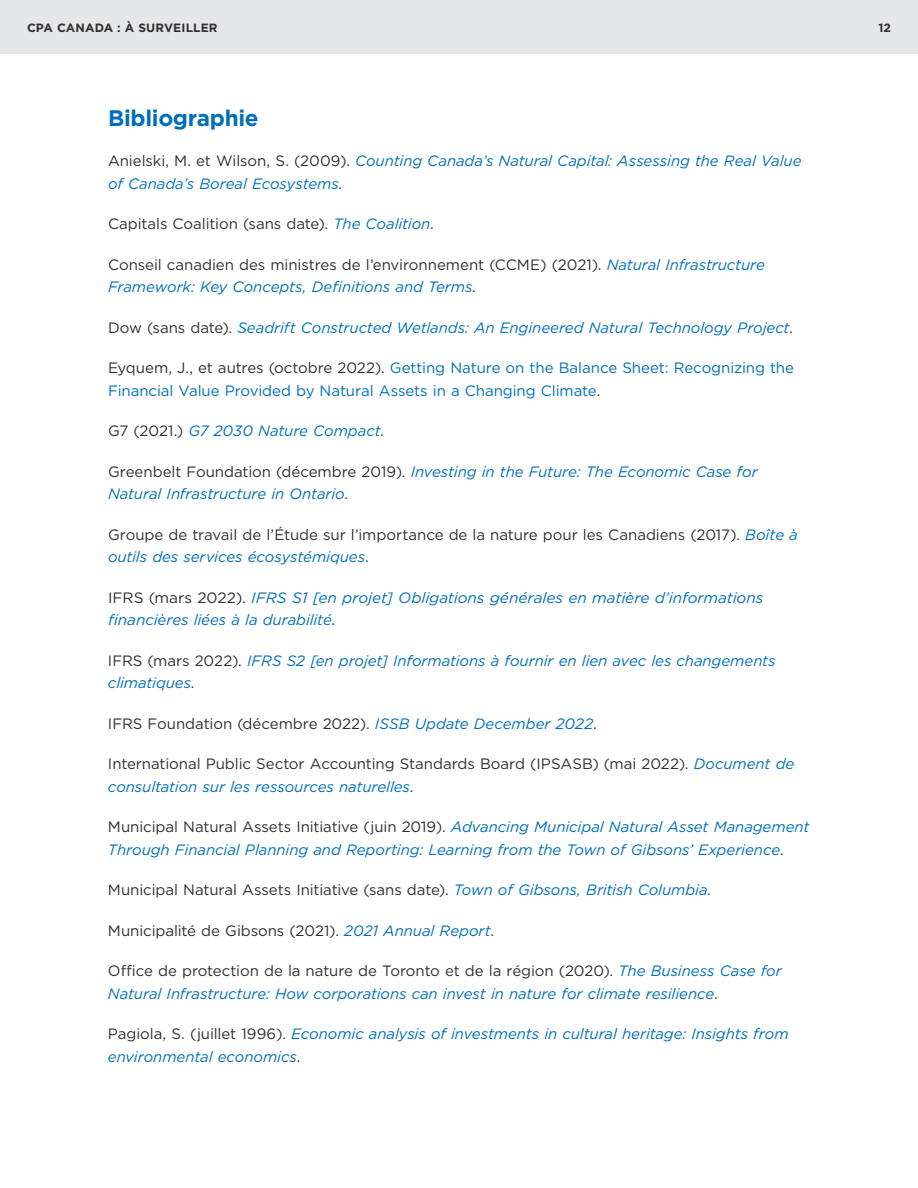
<style>
.page{position:relative;width:918px;height:1188px;background:#fff}
.page>*{position:absolute;margin:0;border:0;box-sizing:border-box;transform-origin:0 0}
.t1{font:700 22.5px "Gotham";letter-spacing:-.015em;color:#006fba}
.body{font:italic 15px/22.5px "Gotham";letter-spacing:-.005em;color:#006fba}
.body-2{font:15px/22.5px "Gotham";letter-spacing:-.005em;color:#312f30}
.body-3{font:15px/22.5px "Gotham";letter-spacing:-.005em;color:#006fba}
.t2{font:700 12px "Gotham";letter-spacing:.005em;color:#312f30}
.s1{font-style:normal;color:#312f30}
.s2{color:#312f30}
.s3{font-style:italic;color:#006fba}
</style>
<div class="page">
<div style="left:0;top:0;width:918px;height:54px;background:#e6e7e9"></div>
<p class="t2" style="left:27px;top:20px;width:192px">CPA CANADA : À SURVEILLER</p>
<p class="t2" style="left:878px;top:20px;width:14px">12</p>
<h4 class="t1" style="left:108px;top:103px;width:152px">Bibliographie</h4>
<p class="body" style="left:108px;top:150px;width:695px"><span class="s1">Anielski, M. et Wilson, S. (2009).</span> Counting Canada’s Natural Capital: Assessing the Real Value of Canada’s Boreal Ecosystems<span class="s2">.</span></p>
<p class="body-2" style="left:108px;top:213px;width:327px">Capitals Coalition (sans date). <span class="s3">The Coalition</span>.</p>
<p class="body" style="left:108px;top:253px;width:658px"><span class="s1">Conseil canadien des ministres de l’environnement (CCME) (2021).</span> Natural Infrastructure<br>Framework: Key Concepts, Definitions and Terms<span class="s1">.</span></p>
<p class="body" style="left:108px;top:316px;width:686px"><span class="s1">Dow (sans date).</span> Seadrift Constructed Wetlands: An Engineered Natural Technology Project<span class="s1">.</span></p>
<p class="body-3" style="left:108px;top:357px;width:688px"><span class="s2">Eyquem, J., et autres (octobre 2022).</span> Getting Nature on the Balance Sheet: Recognizing the<br>Financial Value Provided by Natural Assets in a Changing Climate<span class="s2">.</span></p>
<p class="body" style="left:108px;top:420px;width:277px"><span class="s1">G7 (2021.)</span> G7 2030 Nature Compact<span class="s1">.</span></p>
<p class="body" style="left:108px;top:460px;width:651px"><span class="s1">Greenbelt Foundation (décembre 2019).</span> Investing in the Future: The Economic Case for<br>Natural Infrastructure in Ontario<span class="s1">.</span></p>
<p class="body-2" style="left:108px;top:523px;width:691px">Groupe de travail de l’Étude sur l’importance de la nature pour les Canadiens (2017). <span class="s3">Boîte à outils des services écosystémiques</span>.</p>
<p class="body" style="left:108px;top:586px;width:657px"><span class="s1">IFRS (mars 2022).</span> IFRS S1 [en projet] Obligations générales en matière d’informations financières liées à la durabilité<span class="s1">.</span></p>
<p class="body" style="left:108px;top:649px;width:669px"><span class="s1">IFRS (mars 2022).</span> IFRS S2 [en projet] Informations à fournir en lien avec les changements climatiques<span class="s1">.</span></p>
<p class="body-2" style="left:108px;top:712px;width:490px">IFRS Foundation (décembre 2022). <span class="s3">ISSB Update December 2022</span>.</p>
<p class="body-2" style="left:108px;top:753px;width:688px">International Public Sector Accounting Standards Board (IPSASB) (mai 2022). <span class="s3">Document de consultation sur les ressources naturelles</span>.</p>
<p class="body" style="left:108px;top:816px;width:703px"><span class="s1">Municipal Natural Assets Initiative (juin 2019).</span> Advancing Municipal Natural Asset Management<br>Through Financial Planning and Reporting: Learning from the Town of Gibsons’ Experience<span class="s1">.</span></p>
<p class="body-2" style="left:108px;top:879px;width:605px">Municipal Natural Assets Initiative (sans date). <span class="s3">Town of Gibsons, British Columbia</span>.</p>
<p class="body-2" style="left:108px;top:919px;width:388px">Municipalité de Gibsons (2021). <span class="s3">2021 Annual Report</span>.</p>
<p class="body" style="left:108px;top:960px;width:675px"><span class="s1">Office de protection de la nature de Toronto et de la région (2020).</span> The Business Case for<br>Natural Infrastructure: How corporations can invest in nature for climate resilience<span class="s1">.</span></p>
<p class="body" style="left:108px;top:1023px;width:682px"><span class="s1">Pagiola, S. (juillet 1996).</span> Economic analysis of investments in cultural heritage: Insights from environmental economics<span class="s1">.</span></p>
</div>
